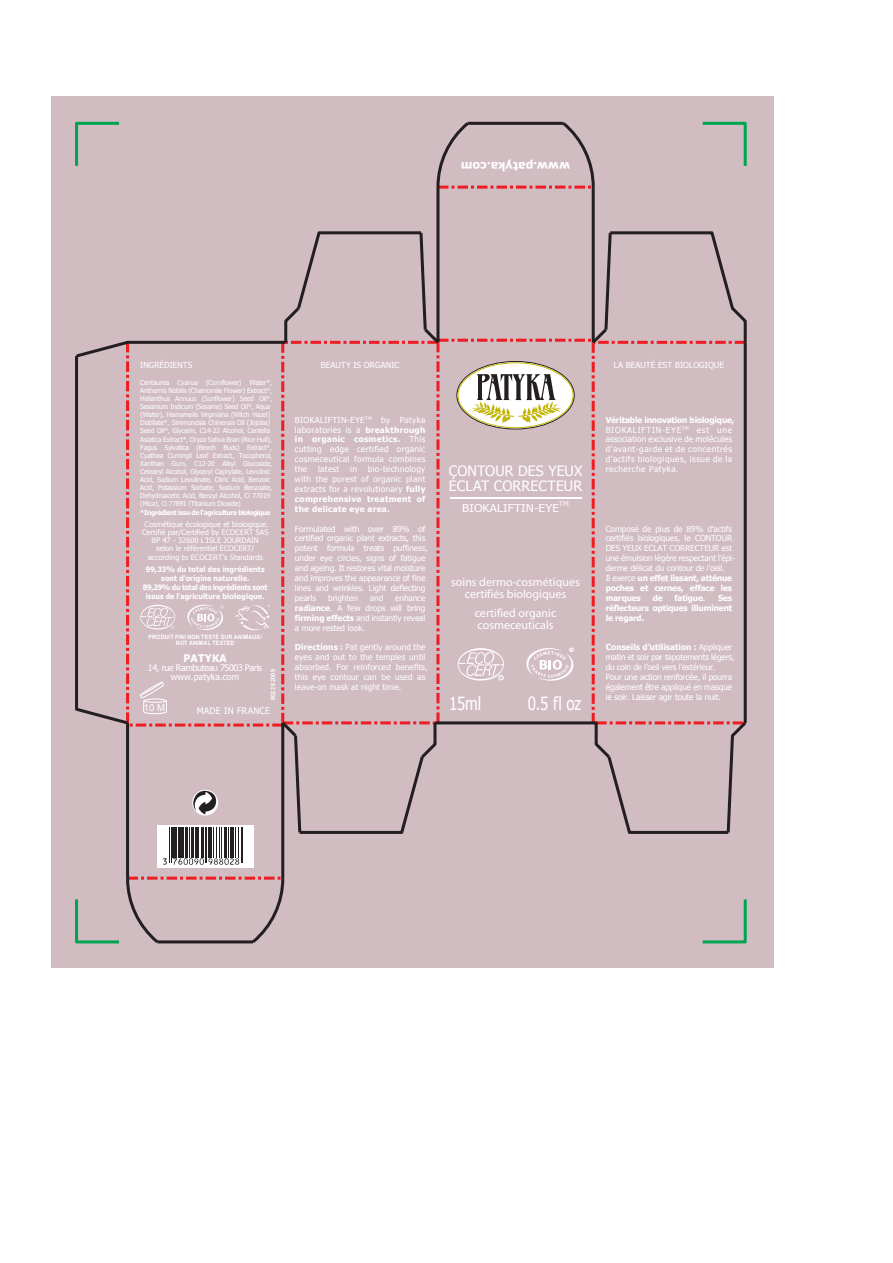
<style>
.page{position:relative;width:893px;height:1263px;background:#fff}
.page>*{position:absolute;margin:0;border:0;box-sizing:border-box;transform-origin:0 0}
.t1{font:18.15px "Tahoma";letter-spacing:-.005em;color:#fff;scale:.83 1}
.t2{font:14.25px/15.8px "Tahoma";letter-spacing:.005em;color:#fff}
.t3{font:12px/12px "Myriad";color:#fff;text-align:center}
.t4{font:700 12px "Tahoma";letter-spacing:.02em;color:#fff}
.t5{font:10.8px "Tahoma";letter-spacing:.01em;color:#fff;scale:1.11 1}
.t6{font:700 10.5px "Tahoma";letter-spacing:.025em;color:#fff}
.t7{font:9.6px "Arial";color:#fff}
.t8{font:9px/9px "Tahoma";letter-spacing:-.045em;color:#fff;text-align:center}
.t9{font:9px "Tahoma";letter-spacing:.025em;color:#fff}
.t10{font:8.25px/9.9px "Tahoma";letter-spacing:-.01em;color:#fff;text-align:justify}
.t11{font:8.25px/9.9px "Tahoma";letter-spacing:.01em;color:#fff}
.t12{font:8.25px/9.9px "Tahoma";letter-spacing:.06em;color:#fff}
.t13{font:700 8.25px/9.9px "Tahoma";letter-spacing:-.02em;color:#fff;text-align:justify}
.t14{font:7.5px/8.2px "Tahoma";color:#fff;text-align:center}
.t15{font:700 7.5px/9px "Tahoma";letter-spacing:.01em;color:#fff;text-align:center;scale:.95 1}
.t16{font:6.75px/8.1px "Tahoma";letter-spacing:-.025em;color:#fff}
.t17{font:700 6.75px "Tahoma";letter-spacing:-.055em;color:#fff}
.t18{font:6.3px "Tahoma";color:#fff;scale:1.11 1}
.t19{font:700 6px/6px "Arial";letter-spacing:.025em;color:#fff;text-align:center;scale:.9 1}
.s1{font-weight:700}
</style>
<div class="page">
<div style="left:51px;top:96px;width:723px;height:871px;background:#d1bcc2"></div>
<hr style="left:436px;top:187px;width:3px;height:155px;background:#231f20">
<hr style="left:592px;top:187px;width:3px;height:155px;background:#231f20">
<hr style="left:126px;top:723px;width:3px;height:155px;background:#231f20">
<hr style="left:281px;top:723px;width:3px;height:155px;background:#231f20">
<svg style="left:436px;top:121px;width:159px;height:69px"></svg>
<svg style="left:702px;top:899px;width:45px;height:45px"></svg>
<svg style="left:75px;top:875px;width:210px;height:69px"></svg>
<svg style="left:75px;top:121px;width:45px;height:45px"></svg>
<svg style="left:702px;top:121px;width:45px;height:45px"></svg>
<div style="left:157px;top:825px;width:96px;height:42px;background:#fff"></div>
<hr style="left:169px;top:827px;width:1px;height:35px;background:#231f20">
<hr style="left:171px;top:827px;width:1px;height:35px;background:#231f20">
<hr style="left:172px;top:827px;width:3px;height:31px;background:#231f20">
<hr style="left:175px;top:827px;width:2px;height:31px;background:#231f20">
<hr style="left:178px;top:827px;width:1px;height:31px;background:#231f20">
<hr style="left:179px;top:827px;width:3px;height:31px;background:#231f20">
<hr style="left:183px;top:827px;width:1px;height:31px;background:#231f20">
<hr style="left:186px;top:827px;width:2px;height:31px;background:#231f20">
<hr style="left:189px;top:827px;width:1px;height:31px;background:#231f20">
<hr style="left:191px;top:827px;width:2px;height:31px;background:#231f20">
<hr style="left:195px;top:827px;width:1px;height:31px;background:#231f20">
<hr style="left:196px;top:827px;width:3px;height:31px;background:#231f20">
<hr style="left:201px;top:827px;width:2px;height:31px;background:#231f20">
<hr style="left:203px;top:827px;width:1px;height:31px;background:#231f20">
<hr style="left:205px;top:827px;width:1px;height:35px;background:#231f20">
<hr style="left:206px;top:827px;width:1px;height:35px;background:#231f20">
<hr style="left:208px;top:827px;width:3px;height:31px;background:#231f20">
<hr style="left:211px;top:827px;width:1px;height:31px;background:#231f20">
<hr style="left:214px;top:827px;width:1px;height:31px;background:#231f20">
<hr style="left:216px;top:827px;width:1px;height:31px;background:#231f20">
<hr style="left:219px;top:827px;width:1px;height:31px;background:#231f20">
<hr style="left:221px;top:827px;width:1px;height:31px;background:#231f20">
<hr style="left:224px;top:827px;width:3px;height:31px;background:#231f20">
<hr style="left:228px;top:827px;width:1px;height:31px;background:#231f20">
<hr style="left:230px;top:827px;width:1px;height:31px;background:#231f20">
<hr style="left:232px;top:827px;width:2px;height:31px;background:#231f20">
<hr style="left:235px;top:827px;width:1px;height:31px;background:#231f20">
<hr style="left:238px;top:827px;width:1px;height:31px;background:#231f20">
<hr style="left:241px;top:827px;width:1px;height:35px;background:#231f20">
<hr style="left:242px;top:827px;width:1px;height:35px;background:#231f20">
<svg style="left:173px;top:858px;width:66px;height:7px"></svg>
<svg style="left:163px;top:858px;width:4px;height:7px"></svg>
<svg style="left:75px;top:230px;width:672px;height:605px"></svg>
<h3 class="t4" style="left:570px;top:175px;width:111px;rotate:-180deg">www.patyka.com</h3>
<p class="t10" style="left:140px;top:359px;width:54px">INGRÉDIENTS</p>
<p class="t16" style="left:140px;top:378px;width:133px">Centaurea Cyanus (Cornflower) Water*, Anthemis Nobilis (Chamomile Flower) Extract*, Helianthus Annuus (Sunflower) Seed Oil*, Sesamum Indicum (Sesame) Seed Oil*, Aqua (Water), Hamamelis Virginiana (Witch Hazel)<br>Distillate*, Simmondsia Chinensis Oil (Jojoba)<br>Seed Oil*, Glycerin, C14-22 Alcohol, Centella Asiatica Extract*, Oryza Sativa Bran (Rice Hull), Fagus Sylvatica (Beech Buds) Extract*, Cyathea Cumingii Leaf Extract, Tocopherol, Xanthan Gum, C12-20 Alkyl Glucoside, Cetearyl Alcohol, Glyceryl Caprylate, Levulinic Acid, Sodium Levulinate, Citric Acid, Benzoic Acid, Potassium Sorbate, Sodium Benzoate, Dehydroacetic Acid, Benzyl Alcohol, Ci 77019 (Mica), Ci 77891 (Titanium Dioxide)</p>
<p class="t17" style="left:140px;top:507px;width:132px">*Ingrédient issu de l'agriculture biologique</p>
<p class="t14" style="left:142px;top:519px;width:128px">Cosmétique écologique et biologique.<br>Certifié par/Certified by ECOCERT SAS BP 47 - 32600 L’ISLE JOURDAIN<br>selon le référentiel ECOCERT/ according to ECOCERT’s Standards</p>
<p class="t15" style="left:143px;top:564px;width:133px">99,33% du total des ingrédients sont d'origine naturelle.<br>89,29% du total des ingrédients sont issus de l'agriculture biologique.</p>
<p class="t19" style="left:149px;top:634px;width:127px">PRODUIT FINI NON TESTÉ SUR ANIMAUX/<br>NOT ANIMAL TESTED</p>
<p class="t6" style="left:183px;top:650px;width:45px">PATYKA</p>
<p class="t8" style="left:148px;top:662px;width:116px">14, rue Rambuteau 75003 Paris www.patyka.com</p>
<p class="t19" style="left:270px;top:700px;width:36px;rotate:-90deg">802 26 2009</p>
<p class="t7" style="left:144px;top:702px;width:23px">10 M</p>
<p class="t9" style="left:197px;top:705px;width:75px">MADE IN FRANCE</p>
<p class="t11" style="left:321px;top:359px;width:80px">BEAUTY IS ORGANIC</p>
<p class="t10" style="left:295px;top:414px;width:132px">BIOKALIFTIN-EYE<sup>TM</sup> by Patyka laboratories is a <span class="s1">breakthrough in organic cosmetics.</span> This cutting edge certified organic cosmeceutical formula combines the</p>
<p class="t10" style="left:295px;top:464px;width:132px;text-indent:73px">bio-technology with the purest of organic plant extracts for a revolutionary <span class="s1">fully comprehensive treatment of the delicate eye area.</span></p>
<p class="t10" style="left:295px;top:523px;width:134px;text-align:left">Formulated with over 89% of certified organic plant extracts, this potent formula treats puffiness, under eye circles, signs of fatigue and ageing. It restores vital moisture and improves the appearance of fine lines and wrinkles. Light deflecting pearls</p>
<p class="t10" style="left:318px;top:464px;width:23px">latest</p>
<p class="t10" style="left:350px;top:464px;width:8px">in</p>
<p class="t10" style="left:295px;top:592px;width:132px;text-indent:100px">enhance <span class="s1">radiance</span>. A few drops will bring <span class="s1">firming effects</span> and instantly reveal a more rested look.</p>
<p class="t11" style="left:295px;top:642px;width:134px"><span class="s1">Directions :</span> Pat gently around the eyes and out to the temples until absorbed. For reinforced benefits, this eye contour can be used as leave-on mask at night time.</p>
<p class="t10" style="left:328px;top:592px;width:31px">brighten</p>
<p class="t10" style="left:370px;top:592px;width:15px">and</p>
<h2 class="t2" style="left:449px;top:462px;width:135px">CONTOUR DES YEUX<br>ÉCLAT CORRECTEUR</h2>
<h3 class="t5" style="left:462px;top:500px;width:89px">BIOKALIFTIN-EYE</h3>
<p class="t18" style="left:559px;top:500px;width:10px">TM</p>
<h3 class="t3" style="left:451px;top:576px;width:130px">soins dermo-cosmétiques certifiés biologiques</h3>
<h3 class="t3" style="left:475px;top:608px;width:83px;text-align:left">certified organic cosmeceuticals</h3>
<h1 class="t1" style="left:449px;top:691px;width:40px">15ml</h1>
<h1 class="t1" style="left:528px;top:691px;width:66px">0.5 fl oz</h1>
<p class="t11" style="left:614px;top:359px;width:112px">LA BEAUTÉ EST BIOLOGIQUE</p>
<p class="t12" style="left:606px;top:414px;width:130px"><span class="s1">Véritable innovation biologique,<br></span>BIOKALIFTIN-EYE<sup>TM</sup> est une association exclusive de molécules d’avant-garde et de concentrés d’actifs biologiques, issue de la recherche Patyka.</p>
<p class="t10" style="left:606px;top:523px;width:131px;text-align:left">Composé de plus de 89% d’actifs certifiés biologiques, le CONTOUR<br>DES YEUX ECLAT CORRECTEUR est une émulsion légère respectant l’épi&shy;derme délicat du contour de l’oeil.<br>Il exerce <span class="s1">un effet lissant, atténue poches et cernes, efface les marques</span></p>
<p class="t13" style="left:653px;top:592px;width:11px">de</p>
<p class="t13" style="left:674px;top:592px;width:32px">fatigue.</p>
<p class="t13" style="left:606px;top:592px;width:128px;text-indent:112px">Ses réflecteurs optiques illuminent le regard.</p>
<p class="t10" style="left:606px;top:642px;width:130px;text-align:left"><span class="s1">Conseils d’utilisation :</span> Appliquer matin et soir par tapotements légers, du coin de l’oeil vers l’extérieur.<br>Pour une action renforcée, il pourra également être appliqué en masque le soir. Laisser agir toute la nuit.</p>
</div>
